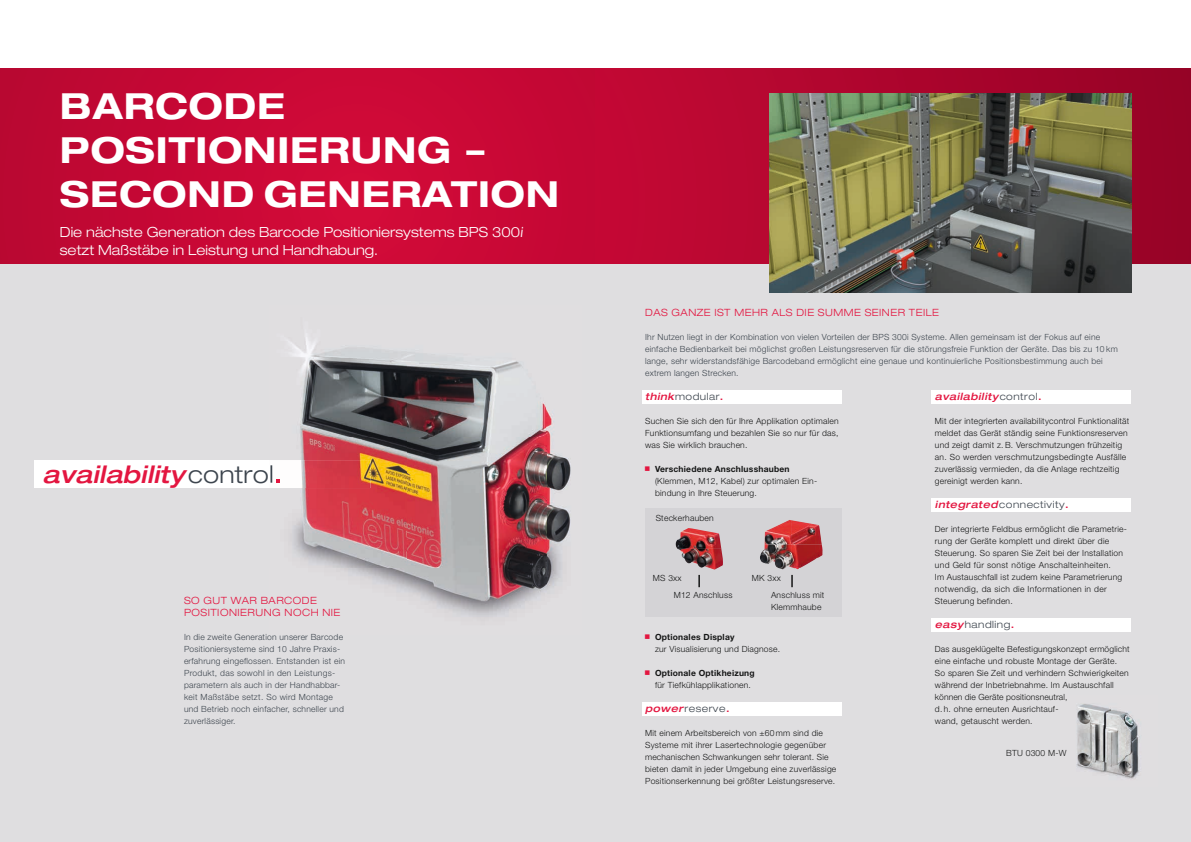
<style>
.page{position:relative;width:1191px;height:842px;background:#fff}
.page>*{position:absolute;margin:0;border:0;box-sizing:border-box;transform-origin:0 0}
.t1{font:700 expanded 36px/44px "Helvetica Neue LT Pro";letter-spacing:.025em;color:#fff}
.t2{font:italic 500 expanded 24.1px "Helvetica Neue LT Pro";letter-spacing:.01em;color:#e31640}
.t3{font:300 expanded 14px/18px "Helvetica Neue LT Pro";color:#fff}
.t4{font:300 expanded 10px/12px "Helvetica Neue LT Pro";letter-spacing:.05em;color:#e31640}
.t5{font:300 expanded 10px "Helvetica Neue LT Pro";letter-spacing:.05em;color:#3d454e}
.t6{font:italic 500 expanded 10px "Helvetica Neue LT Pro";letter-spacing:.05em;color:#e31640}
.t7{font:300 8.5px/12px "Helvetica Neue LT Pro";letter-spacing:.025em;color:#151616}
.t8{font:300 8.5px/12px "Helvetica Neue LT Pro";letter-spacing:.025em;color:#3d454e}
.t9{font:700 8.5px "Helvetica Neue LT Pro";letter-spacing:.025em;color:#151616}
.s1{font-weight:300;font-style:normal;color:#3d454e}
.s2{font-style:normal}
.s3{font-weight:500;font-style:italic;color:#e31640}
.s4{font-weight:500;color:#e31640}
</style>
<div class="page">
<div style="left:0;top:264px;width:1191px;height:578px;background:#dfdee0"></div>
<div style="left:0;top:68px;width:595px;height:196px;background:linear-gradient(to right,#c10834,#ce0937)"></div>
<div style="left:595px;top:68px;width:596px;height:196px;background:linear-gradient(to right,#c50835,#950326)"></div>
<div style="left:34px;top:460px;width:336px;height:28px;background:#fff"></div>
<img style="left:769px;top:94px;width:362px;height:198px">
<img style="left:287px;top:333px;width:284px;height:284px">
<img style="left:272px;top:460px;width:98px;height:28px">
<img style="left:270px;top:465px;width:2px;height:18px">
<svg style="left:276px;top:479px;width:4px;height:4px"></svg>
<div style="left:645px;top:508px;width:196px;height:108px;background:#d4d3d6"></div>
<img style="left:675px;top:528px;width:46px;height:21px">
<img style="left:678px;top:549px;width:45px;height:21px">
<img style="left:764px;top:520px;width:58px;height:25px">
<img style="left:760px;top:545px;width:62px;height:24px">
<img style="left:1076px;top:704px;width:63px;height:75px">
<div style="left:641px;top:390px;width:200px;height:13px;background:#fff"></div>
<div style="left:641px;top:702px;width:200px;height:13px;background:#fff"></div>
<div style="left:931px;top:390px;width:200px;height:13px;background:#fff"></div>
<div style="left:931px;top:498px;width:200px;height:14px;background:#fff"></div>
<div style="left:931px;top:618px;width:200px;height:14px;background:#fff"></div>
<svg style="left:698px;top:575px;width:2px;height:12px"></svg>
<svg style="left:791px;top:575px;width:1px;height:12px"></svg>
<h1 class="t1" style="left:60px;top:83px;width:501px">BARCODE<br>POSITIONIERUNG –<br>SECOND GENERATION</h1>
<h3 class="t3" style="left:60px;top:223px;width:466px">Die nächste Generation des Barcode Positioniersystems BPS 300i setzt Maßstäbe in Leistung und Handhabung.</h3>
<h2 class="t2" style="left:42px;top:459px;width:241px">availability<span class="s1">control</span><span class="s2">.</span></h2>
<p class="t4" style="left:184px;top:594px;width:158px">SO GUT WAR BARCODE<br>POSITIONIERUNG NOCH NIE</p>
<p class="t8" style="left:184px;top:631px;width:162px">In die zweite Generation unserer Barcode Positioniersysteme sind 10 Jahre Praxis&shy;erfahrung eingeflossen. Entstanden ist ein Produkt, das sowohl in den Leistungs&shy;parametern als auch in der Handhabbar&shy;keit Maßstäbe setzt. So wird Montage und Betrieb noch einfacher, schneller und zuverlässiger.</p>
<p class="t4" style="left:645px;top:306px;width:295px">DAS GANZE IST MEHR ALS DIE SUMME SEINER TEILE</p>
<p class="t8" style="left:645px;top:331px;width:474px">Ihr Nutzen liegt in der Kombination von vielen Vorteilen der BPS 300i Systeme. Allen gemeinsam ist der Fokus auf eine<br>ein fache Bedienbarkeit bei möglichst großen Leistungsreserven für die störungsfreie Funktion der Geräte. Das bis zu 10 km lange, sehr widerstandsfähige Barcodeband ermöglicht eine genaue und kontinuierliche Positionsbestimmung auch bei extrem langen Strecken.</p>
<p class="t5" style="left:645px;top:390px;width:80px"><span class="s3">think</span>modular<span class="s4">.</span></p>
<p class="t7" style="left:645px;top:415px;width:195px;text-align:justify">Suchen Sie sich den für Ihre Applikation optimalen Funktionsumfang und bezahlen Sie so nur für das, was Sie wirklich brauchen.</p>
<p class="t9" style="left:655px;top:464px;width:136px">Verschiedene Anschlusshauben</p>
<p class="t7" style="left:655px;top:475px;width:164px">(Klemmen, M12, Kabel) zur optimalen Ein&shy;bindung in Ihre Steuerung.</p>
<p class="t7" style="left:656px;top:512px;width:59px">Steckerhauben</p>
<p class="t7" style="left:653px;top:572px;width:30px">MS 3xx</p>
<p class="t7" style="left:752px;top:572px;width:30px">MK 3xx</p>
<p class="t7" style="left:673px;top:589px;width:60px">M12 Anschluss</p>
<p class="t7" style="left:771px;top:589px;width:55px">Anschluss mit<br>Klemmhaube</p>
<p class="t9" style="left:655px;top:632px;width:81px">Optionales Display</p>
<p class="t7" style="left:655px;top:643px;width:127px">zur Visualisierung und Diagnose.</p>
<p class="t9" style="left:655px;top:668px;width:101px">Optionale Optikheizung</p>
<p class="t7" style="left:655px;top:679px;width:97px">für Tiefkühl applikationen.</p>
<p class="t5" style="left:645px;top:702px;width:86px"><span class="s3">power</span>reserve<span class="s4">.</span></p>
<p class="t7" style="left:645px;top:727px;width:193px">Mit einem Arbeitsbereich von ±60 mm sind die Systeme mit ihrer Lasertechnologie gegenüber mechanischen Schwankungen sehr tolerant. Sie bieten damit in jeder Umgebung eine zuverlässige Positionserkennung bei größter Leistungsreserve.</p>
<p class="t6" style="left:935px;top:390px;width:108px">availability<span class="s1">control</span><span class="s2">.</span></p>
<p class="t7" style="left:935px;top:415px;width:196px">Mit der integrierten availabilitycontrol Funktionalität meldet das Gerät ständig seine Funktionsreserven und zeigt damit z. B. Verschmutzungen frühzeitig an. So werden verschmutzungsbedingte Ausfälle zuverlässig vermieden, da die Anlage rechtzeitig gereinigt werden kann.</p>
<p class="t5" style="left:935px;top:498px;width:135px"><span class="s3">integrated</span>connectivity<span class="s4">.</span></p>
<p class="t7" style="left:935px;top:523px;width:193px">Der integrierte Feldbus ermöglicht die Parame trie&shy;rung der Geräte komplett und direkt über die Steuerung. So sparen Sie Zeit bei der Installation und Geld für sonst nötige Anschalteinheiten.<br>Im Austauschfall ist zudem keine Parametrierung notwendig, da sich die Informationen in der Steuerung befinden.</p>
<p class="t5" style="left:935px;top:618px;width:81px"><span class="s3">easy</span>handling<span class="s4">.</span></p>
<p class="t7" style="left:935px;top:643px;width:196px">Das ausgeklügelte Befestigungskonzept ermöglicht eine einfache und robuste Montage der Geräte.<br>So sparen Sie Zeit und verhindern Schwierigkeiten während der Inbetriebnahme. Im Austauschfall können die Geräte positionsneutral,<br>d. h. ohne erneuten Ausrichtauf-<br>wand, getauscht werden.</p>
<p class="t7" style="left:1006px;top:746px;width:62px">BTU 0300 M-W</p>
</div>
